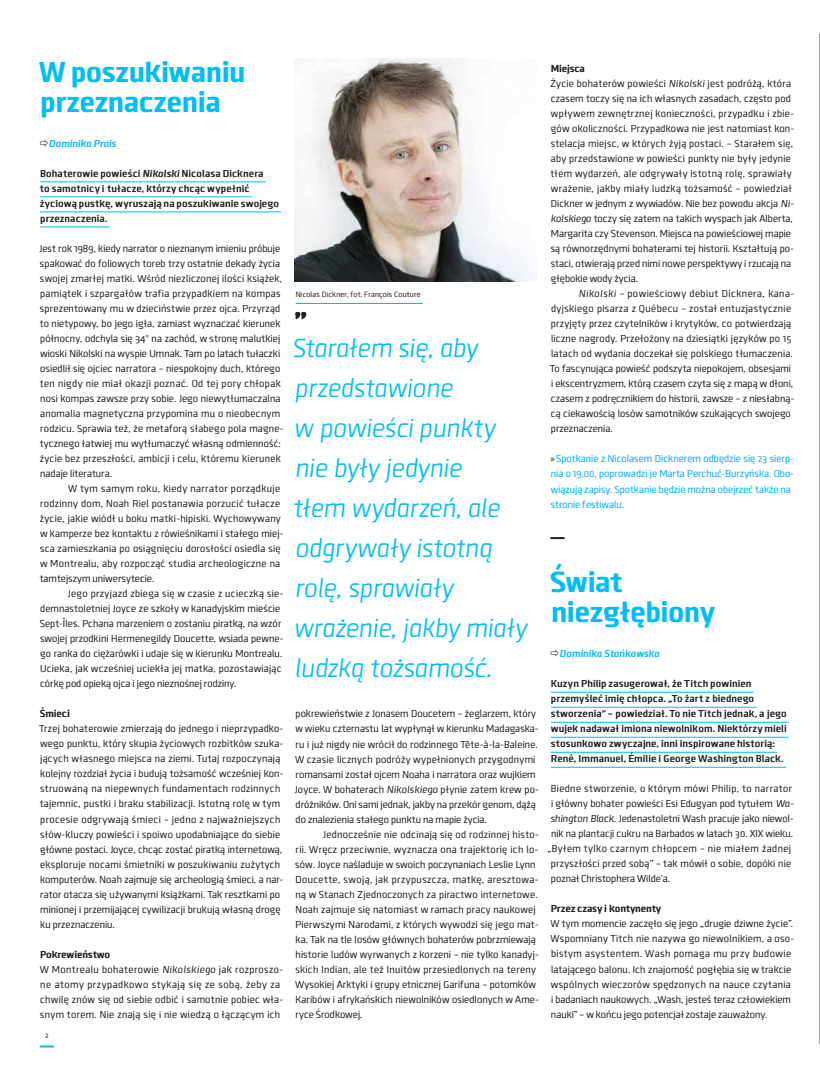
<style>
.page{position:relative;width:820px;height:1078px;background:#fff}
.page>*{position:absolute;margin:0;border:0;box-sizing:border-box;transform-origin:0 0}
.t1{font:800 30px/30px "Clio";letter-spacing:-.015em;color:#00bdf2}
.t2{font:italic 300 27px/40px "Clio";letter-spacing:-.015em;color:#00bdf2}
.t3{font:10.5px/15px "Clio";letter-spacing:-.005em;color:#231f20}
.t4{font:700 10.5px/15px "Clio";letter-spacing:-.005em;color:#231f20}
.t5{font:10.5px/15px "Clio";letter-spacing:-.015em;color:#00aeef}
.t6{font:10.5px "Clio";letter-spacing:.015em;color:#231f20}
.t7{font:10.5px "Clio";letter-spacing:.02em;color:#231f20}
.t8{font:italic 700 10.5px "Clio";letter-spacing:-.015em;color:#00bdf2}
.t9{font:800 10.5px "Clio";letter-spacing:-.015em;color:#231f20}
.t10{font:8px "Clio";color:#231f20}
.s1{font-style:italic}
.s2{font-weight:800}
.s3{font-family:"Myriad Pro";color:#231f20}
</style>
<div class="page">
<hr style="left:819px;top:34px;width:1px;height:1009px;background:#231f20">
<svg style="left:40px;top:1045px;width:14px;height:2px"></svg>
<svg style="left:550px;top:537px;width:14px;height:2px"></svg>
<hr style="left:40px;top:181px;width:225px;height:1px;background:#00bdf2">
<hr style="left:40px;top:196px;width:211px;height:1px;background:#00bdf2">
<hr style="left:40px;top:211px;width:241px;height:1px;background:#00bdf2">
<hr style="left:40px;top:226px;width:69px;height:1px;background:#00bdf2">
<hr style="left:550px;top:691px;width:203px;height:1px;background:#00bdf2">
<hr style="left:550px;top:706px;width:206px;height:1px;background:#00bdf2">
<hr style="left:550px;top:721px;width:238px;height:1px;background:#00bdf2">
<hr style="left:550px;top:736px;width:238px;height:1px;background:#00bdf2">
<hr style="left:550px;top:751px;width:226px;height:1px;background:#00bdf2">
<hr style="left:550px;top:766px;width:235px;height:1px;background:#00bdf2">
<img style="left:294px;top:58px;width:242px;height:224px">
<svg style="left:295px;top:312px;width:11px;height:7px"></svg>
<hr style="left:295px;top:303px;width:127px;height:1px;background:#00aeef">
<h1 class="t1" style="left:39px;top:57px;width:208px">W poszukiwaniu przeznaczenia</h1>
<p class="t8" style="left:49px;top:137px;width:69px">Dominika Prais</p>
<p class="t4" style="left:40px;top:166px;width:241px">Bohaterowie powieści <span class="s1">Nikolski</span> Nicolasa Dicknera<br>to samotnicy i tułacze, którzy chcąc wypełnić życiową pustkę, wyruszają na poszukiwanie swojego przeznaczenia.</p>
<p class="t3" style="left:40px;top:241px;width:245px">Jest rok 1989, kiedy narrator o nieznanym imieniu próbuje spakować do foliowych toreb trzy ostatnie dekady życia swojej zmarłej matki. Wśród niezliczonej ilości książek, pamiątek i szpargałów trafia przypadkiem na kompas sprezentowany mu w dzieciństwie przez ojca. Przyrząd to nietypowy, bo jego igła, zamiast wyznaczać kierunek północny, odchyla się 34° na zachód, w stronę malutkiej wioski Nikolski na wyspie Umnak. Tam po latach tułaczki osiedlił się ojciec narratora – niespokojny duch, którego ten nigdy nie miał okazji poznać. Od tej pory chłopak nosi kompas zawsze przy sobie. Jego niewytłumaczalna anomalia magnetyczna przypomina mu o nieobecnym rodzicu. Sprawia też, że metaforą słabego pola magne&shy;tycznego łatwiej mu wytłumaczyć własną odmienność: życie bez przeszłości, ambicji i celu, któremu kierunek nadaje literatura.</p>
<p class="t3" style="left:40px;top:481px;width:245px;text-indent:29px">W tym samym roku, kiedy narrator porządkuje rodzinny dom, Noah Riel postanawia porzucić tułacze życie, jakie wiódł u boku matki-hipiski. Wychowywany w kamperze bez kontaktu z rówieśnikami i stałego miej&shy;sca zamieszkania po osiągnięciu dorosłości osiedla się w Montrealu, aby rozpocząć studia archeologiczne na tamtejszym uniwersytecie.</p>
<p class="t3" style="left:40px;top:586px;width:245px;text-indent:28px">Jego przyjazd zbiega się w czasie z ucieczką sie&shy;demnastoletniej Joyce ze szkoły w kanadyjskim mieście Sept-Îles. Pchana marzeniem o zostaniu piratką, na wzór swojej przodkini Hermenegildy Doucette, wsiada pewne&shy;go ranka do ciężarówki i udaje się w kierunku Montrealu.<br>Ucieka, jak wcześniej uciekła jej matka, pozostawiając córkę pod opieką ojca i jego nieznośnej rodziny.</p>
<p class="t9" style="left:40px;top:707px;width:31px">Śmieci</p>
<p class="t3" style="left:39px;top:721px;width:246px">Trzej bohaterowie zmierzają do jednego i nieprzypadko&shy;wego punktu, który skupia życiowych rozbitków szuka&shy;jących własnego miejsca na ziemi. Tutaj rozpoczynają kolejny rozdział życia i budują tożsamość wcześniej kon&shy;struowaną na niepewnych fundamentach rodzinnych tajemnic, pustki i braku stabilizacji. Istotną rolę w tym procesie odgrywają śmieci – jedno z najważniejszych słów-kluczy powieści i spoiwo upodabniające do siebie główne postaci. Joyce, chcąc zostać piratką internetową, eksploruje nocami śmietniki w poszukiwaniu zużytych komputerów. Noah zajmuje się archeologią śmieci, a nar&shy;rator otacza się używanymi książkami. Tak resztkami po minionej i przemijającej cywilizacji brukują własną drogę ku przeznaczeniu.</p>
<p class="t3" style="left:40px;top:946px;width:245px"><span class="s2">Pokrewieństwo<br></span>W Montrealu bohaterowie <span class="s1">Nikolskiego</span> jak rozproszo&shy;ne atomy przypadkowo stykają się ze sobą, żeby za chwilę znów się od siebie odbić i samotnie pobiec wła&shy;snym torem. Nie znają się i nie wiedzą o łączącym ich</p>
<p class="t10" style="left:45px;top:1030px;width:5px">2</p>
<p class="t10" style="left:295px;top:289px;width:127px">Nicolas Dickner, fot. François Couture</p>
<h2 class="t2" style="left:292px;top:328px;width:236px">Starałem się, aby przedstawione<br>w powieści punkty nie były jedynie<br>tłem wydarzeń, ale odgrywały istotną rolę, sprawiały wrażenie, jakby miały ludzką tożsamość.</h2>
<p class="t3" style="left:295px;top:706px;width:245px">pokrewieństwie z Jonasem Doucetem – żeglarzem, który w wieku czternastu lat wypłynął w kierunku Madagaska&shy;ru i już nigdy nie wrócił do rodzinnego Tête-à-la-Baleine.<br>W czasie licznych podróży wypełnionych przygodnymi romansami został ojcem Noaha i narratora oraz wujkiem Joyce. W bohaterach <span class="s1">Nikolskiego</span> płynie zatem krew po&shy;dróżników. Oni sami jednak, jakby na przekór genom, dążą do znalezienia stałego punktu na mapie życia.</p>
<p class="t3" style="left:295px;top:826px;width:245px;text-indent:28px">Jednocześnie nie odcinają się od rodzinnej histo&shy;rii. Wręcz przeciwnie, wyznacza ona trajektorię ich lo&shy;sów. Joyce naśladuje w swoich poczynaniach Leslie Lynn Doucette, swoją, jak przypuszcza, matkę, aresztowa&shy;ną w Stanach Zjednoczonych za piractwo internetowe.<br>Noah zajmuje się natomiast w ramach pracy naukowej Pierwszymi Narodami, z których wywodzi się jego mat&shy;ka. Tak na tle losów głównych bohaterów pobrzmiewają historie ludów wyrwanych z korzeni – nie tylko kanadyj&shy;skich Indian, ale też Inuitów przesiedlonych na tereny Wysokiej Arktyki i grupy etnicznej Garifuna – potomków Karibów i afrykańskich niewolników osiedlonych w Ame&shy;ryce Środkowej.</p>
<p class="t3" style="left:550px;top:61px;width:245px"><span class="s2">Miejsca<br></span>Życie bohaterów powieści <span class="s1">Nikolski</span> jest podróżą, która czasem toczy się na ich własnych zasadach, często pod wpływem zewnętrznej konieczności, przypadku i zbie&shy;gów okoliczności. Przypadkowa nie jest natomiast kon&shy;stelacja miejsc, w których żyją postaci. – Starałem się, aby przedstawione w powieści punkty nie były jedynie tłem wydarzeń, ale odgrywały istotną rolę, sprawiały wrażenie, jakby miały ludzką tożsamość – powiedział Dickner w jednym z wywiadów. Nie bez powodu akcja <span class="s1">Ni&shy;kolskiego</span> toczy się zatem na takich wyspach jak Alberta, Margarita czy Stevenson. Miejsca na powieściowej mapie są równorzędnymi bohaterami tej historii. Kształtują po&shy;staci, otwierają przed nimi nowe perspektywy i rzucają na głębokie wody życia.</p>
<p class="t3" style="left:549px;top:286px;width:246px;text-indent:29px"><span class="s1">Nikolski –</span> powieściowy debiut Dicknera, kana&shy;dyjskiego pisarza z Québecu – został entuzjastycznie przyjęty przez czytelników i krytyków, co potwierdzają liczne nagrody. Przełożony na dziesiątki języków po 15 latach od wydania doczekał się polskiego tłumaczenia.<br>To fascynująca powieść podszyta niepokojem, obsesjami i ekscentryzmem, którą czasem czyta się z mapą w dłoni, czasem z podręcznikiem do historii, zawsze – z niesłabną&shy;cą ciekawością losów samotników szukających swojego przeznaczenia.</p>
<p class="t5" style="left:550px;top:451px;width:245px"><span class="s3">»</span>Spotkanie z Nicolasem Dicknerem odbędzie się 23 sierp&shy;nia o 19.00, poprowadzi je Marta Perchuć-Burzyńska. Obo&shy;wiązują zapisy. Spotkanie będzie można obejrzeć także na stronie festiwalu.</p>
<h1 class="t1" style="left:549px;top:567px;width:167px">Świat niezgłębiony</h1>
<p class="t8" style="left:559px;top:647px;width:102px">Dominika Stańkowska</p>
<p class="t4" style="left:550px;top:676px;width:237px">Kuzyn Philip zasugerował, że Titch powinien przemyśleć imię chłopca. „To żart z biednego stworzenia” – powiedział. To nie Titch jednak, a jego wujek nadawał imiona niewolnikom. Niektórzy mieli stosunkowo zwyczajne, inni inspirowane historią:<br>René, Immanuel, Émilie i George Washington Black.</p>
<p class="t6" style="left:550px;top:782px;width:243px">Biedne stworzenie, o którym mówi Philip, to narrator</p>
<p class="t3" style="left:551px;top:796px;width:244px">i główny bohater powieści Esi Edugyan pod tytułem <span class="s1">Wa-</span></p>
<p class="t3" style="left:550px;top:811px;width:245px"><span class="s1">shington Black.</span> Jedenastoletni Wash pracuje jako niewol-</p>
<p class="t3" style="left:550px;top:826px;width:243px">nik na plantacji cukru na Barbados w latach 30. XIX wieku.</p>
<p class="t7" style="left:547px;top:842px;width:245px">„Byłem tylko czarnym chłopcem – nie miałem żadnej</p>
<p class="t3" style="left:550px;top:856px;width:242px">przyszłości przed sobą” – tak mówił o sobie, dopóki nie</p>
<p class="t3" style="left:550px;top:871px;width:121px">poznał Christophera Wilde’a.</p>
<p class="t9" style="left:550px;top:902px;width:112px">Przez czasy i kontynenty</p>
<p class="t3" style="left:550px;top:916px;width:245px">W tym momencie zaczęło się jego „drugie dziwne życie”.<br>Wspomniany Titch nie nazywa go niewolnikiem, a oso&shy;bistym asystentem. Wash pomaga mu przy budowie latającego balonu. Ich znajomość pogłębia się w trakcie wspólnych wieczorów spędzonych na nauce czytania i badaniach naukowych. „Wash, jesteś teraz człowiekiem nauki” – w końcu jego potencjał zostaje zauważony.</p>
</div>
